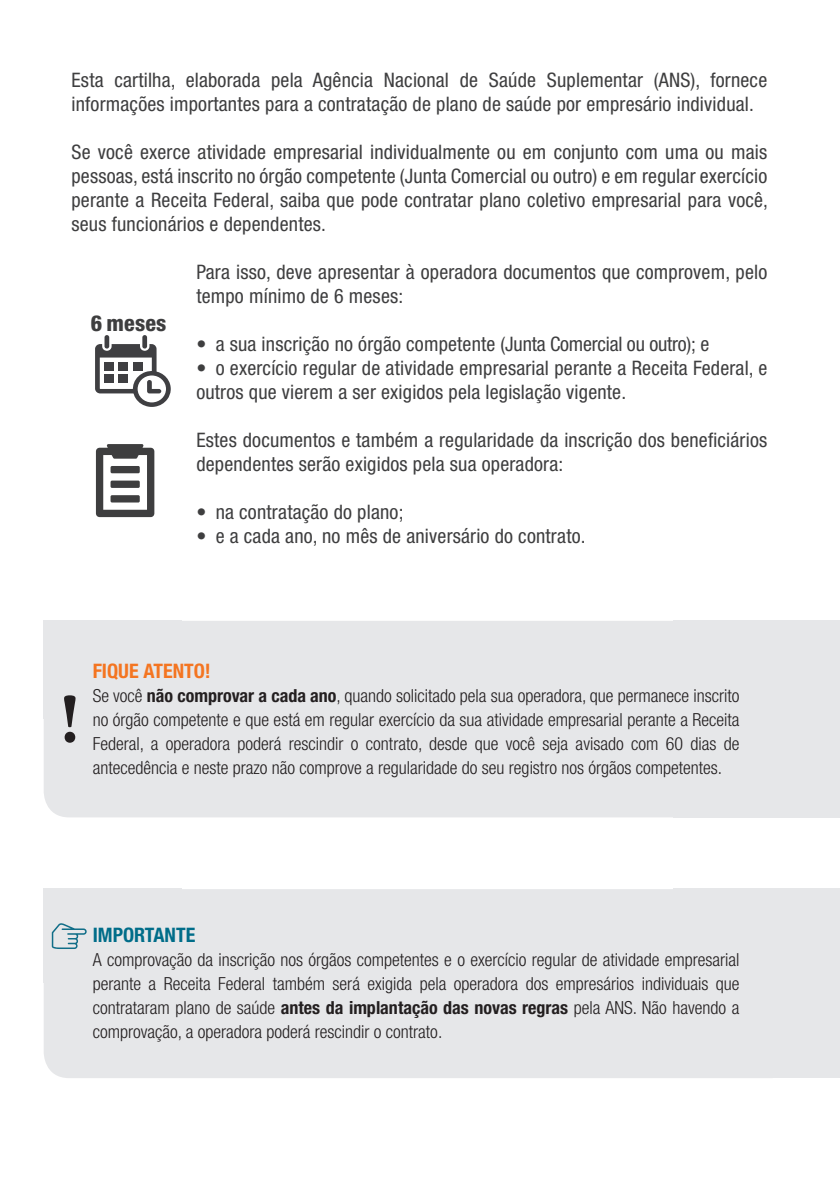
<style>
.page{position:relative;width:840px;height:1191px;background:#fff}
.page>*{position:absolute;margin:0;border:0;box-sizing:border-box;transform-origin:0 0}
.t1{font:700 70px "Minion Pro";color:#231f20}
.t2{font:800 condensed 22px "Helvetica Neue";letter-spacing:.01em;color:#3e3e3f}
.t3{font:condensed 20px/24px "Helvetica Neue";letter-spacing:.01em;color:#3e3e3f}
.t4{font:700 condensed 20px "Helvetica Neue";color:#f47521}
.t5{font:700 condensed 20px "Helvetica Neue";color:#006d89}
.t6{font:300 condensed 18px/24px "Helvetica Neue";color:#231f20;text-align:justify}
.s1{font-weight:700}
</style>
<div class="page">
<div style="left:44px;top:621px;width:752px;height:196px;background:#e6e7e9;border-radius:26px"></div>
<div style="left:673px;top:620px;width:166px;height:197px;background:#e6e7e9"></div>
<div style="left:44px;top:620px;width:138px;height:98px;background:#e6e7e9"></div>
<div style="left:44px;top:889px;width:752px;height:189px;background:#e6e7e9;border-radius:26px"></div>
<div style="left:673px;top:888px;width:166px;height:190px;background:#e6e7e9"></div>
<div style="left:44px;top:888px;width:138px;height:95px;background:#e6e7e9"></div>
<svg style="left:52px;top:923px;width:35px;height:26px"></svg>
<svg style="left:95px;top:335px;width:76px;height:72px"></svg>
<svg style="left:96px;top:444px;width:58px;height:73px"></svg>
<p class="t3" style="left:71px;top:68px;width:696px">Esta cartilha, elaborada pela Agência Nacional de Saúde Suplementar (ANS), fornece informações importantes para a contratação de plano de saúde por empresário individual.</p>
<p class="t3" style="left:71px;top:140px;width:697px;text-align:justify">Se você exerce atividade empresarial individualmente ou em conjunto com uma ou mais pessoas, está inscrito no órgão competente (Junta Comercial ou outro) e em regular exercício perante a Receita Federal, saiba que pode contratar plano coletivo empresarial para você, seus funcionários e dependentes.</p>
<p class="t3" style="left:196px;top:260px;width:572px">Para isso, deve apresentar à operadora documentos que comprovem, pelo tempo mínimo de 6 meses:</p>
<p class="t3" style="left:196px;top:332px;width:514px">• a sua inscrição no órgão competente (Junta Comercial ou outro); e</p>
<p class="t3" style="left:196px;top:356px;width:572px">• o exercício regular de atividade empresarial perante a Receita Federal, e outros que vierem a ser exigidos pela legislação vigente.</p>
<p class="t3" style="left:196px;top:428px;width:572px">Estes documentos e também a regularidade da inscrição dos beneficiários dependentes serão exigidos pela sua operadora:</p>
<p class="t3" style="left:196px;top:500px;width:208px">• na contratação do plano;</p>
<p class="t3" style="left:196px;top:524px;width:390px">• e a cada ano, no mês de aniversário do contrato.</p>
<p class="t2" style="left:91px;top:310px;width:77px">6 meses</p>
<p class="t1" style="left:60px;top:670px;width:21px">!</p>
<p class="t4" style="left:93px;top:659px;width:120px">FIQUE ATENTO!</p>
<p class="t6" style="left:93px;top:683px;width:648px">Se você <span class="s1">não comprovar a cada ano</span>, quando solicitado pela sua operadora, que permanece inscrito no órgão competente e que está em regular exercício da sua atividade empresarial perante a Receita Federal, a operadora poderá rescindir o contrato, desde que você seja avisado com 60 dias de antecedência e neste prazo não comprove a regularidade do seu registro nos órgãos competentes.</p>
<p class="t5" style="left:93px;top:922px;width:104px">IMPORTANTE</p>
<p class="t6" style="left:93px;top:947px;width:648px">A comprovação da inscrição nos órgãos competentes e o exercício regular de atividade empresarial perante a Receita Federal também será exigida pela operadora dos empresários individuais que contrataram plano de saúde <span class="s1">antes da implantação das novas regras</span> pela ANS. Não havendo a comprovação, a operadora poderá rescindir o contrato.</p>
</div>
